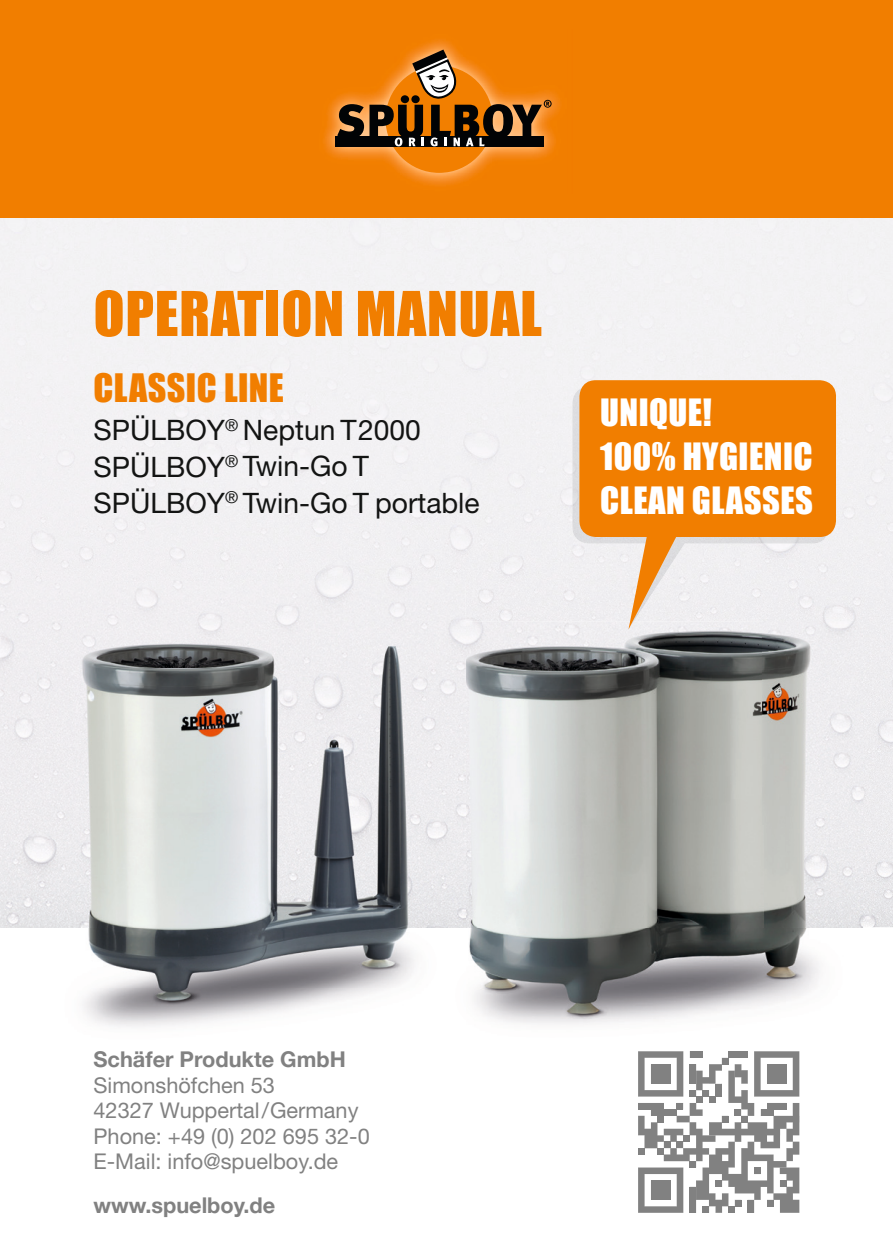
<style>
.page{position:relative;width:893px;height:1259px;background:#fff}
.page>*{position:absolute;margin:0;border:0;box-sizing:border-box;transform-origin:0 0}
.t1{font:57px "Impact";letter-spacing:.015em;color:#f17e00}
.t2{font:36px "Impact";letter-spacing:.015em;color:#f17e00}
.t3{font:34.5px/44.1px "Impact";letter-spacing:.015em;color:#fff}
.t4{font:28.2px/36px "Helvetica Neue";color:#131413}
.t5{font:21.6px/25.5px "Helvetica Neue";color:#818181}
.t6{font:700 21.6px "Helvetica Neue";color:#818181}
</style>
<div class="page">
<div style="left:0;top:217px;width:893px;height:710px;background:#f2f2f3"></div>
<div style="left:0;top:0;width:893px;height:217px;background:#f17e00"></div>
<img style="left:0;top:927px;width:429px;height:100px">
<img style="left:0;top:582px;width:372px;height:345px">
<img style="left:372px;top:582px;width:93px;height:172px">
<img style="left:372px;top:754px;width:57px;height:173px">
<img style="left:324px;top:40px;width:236px;height:145px">
<div style="left:386px;top:66px;width:107px;height:107px;background:#f27f00;border-radius:50%"></div>
<svg style="left:337px;top:50px;width:215px;height:96px"></svg>
<img style="left:465px;top:927px;width:397px;height:126px">
<img style="left:465px;top:621px;width:397px;height:306px">
<img style="left:429px;top:621px;width:36px;height:307px">
<img style="left:572px;top:387px;width:7px;height:234px">
<svg style="left:579px;top:380px;width:257px;height:249px;fill:#f17e00"></svg>
<svg style="left:638px;top:1051px;width:161px;height:161px"></svg>
<h1 class="t1" style="left:94px;top:269px;width:450px">OPERATION MANUAL</h1>
<h2 class="t2" style="left:94px;top:360px;width:192px">CLASSIC LINE</h2>
<h3 class="t4" style="left:94px;top:412px;width:388px">SPÜLBOY<sup>®</sup> Neptun T2000<br>SPÜLBOY<sup>®</sup> Twin-Go T<br>SPÜLBOY<sup>®</sup> Twin-Go T portable</h3>
<h3 class="t3" style="left:600px;top:389px;width:214px">UNIQUE!<br>100% HYGIENIC<br>CLEAN GLASSES</h3>
<p class="t6" style="left:94px;top:1046px;width:254px">Schäfer Produkte GmbH</p>
<p class="t5" style="left:94px;top:1072px;width:278px">Simonshöfchen 53<br>42327 Wuppertal/Germany<br>Phone: +49 (0) 202 695 32-0<br>E-Mail: info@spuelboy.de</p>
<p class="t6" style="left:94px;top:1191px;width:183px">www.spuelboy.de</p>
</div>
